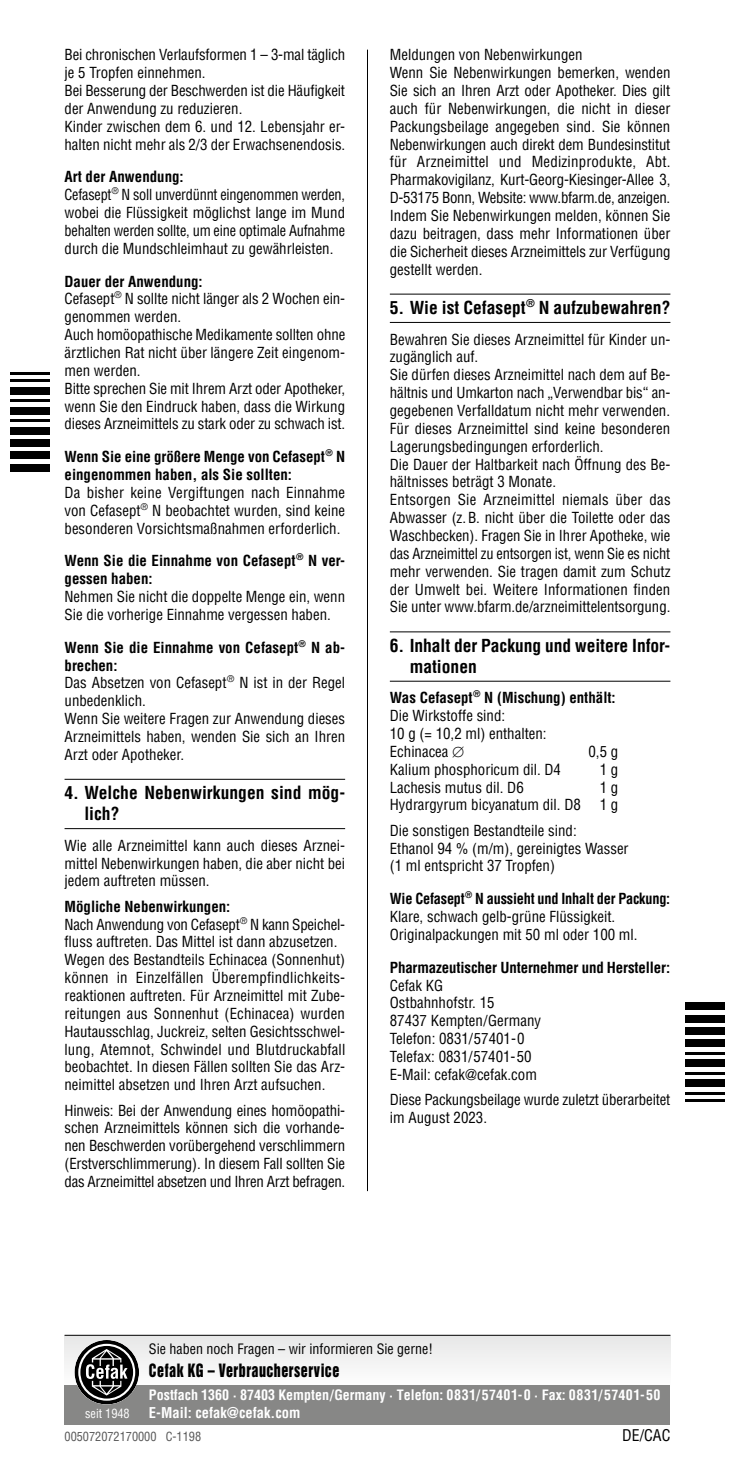
<style>
.page{position:relative;width:735px;height:1474px;background:#fff}
.page>*{position:absolute;margin:0;border:0;box-sizing:border-box;transform-origin:0 0}
.t1{font:700 condensed 17.5px/21px "Helvetica LT Pro";color:#000}
.t2{font:16.8px "Helvetica Inserat LT Pro";letter-spacing:.035em;color:#000;scale:.83 1}
.t3{font:condensed 15.75px "Helvetica LT Pro";color:#000}
.t4{font:condensed 14.88px/17.8px "Helvetica LT Pro";color:#000}
.t5{font:condensed 14.88px/17.8px "Helvetica LT Pro";color:#000;scale:.96 1}
.t6{font:700 condensed 14.88px/17.8px "Helvetica LT Pro";letter-spacing:-.005em;color:#000}
.t7{font:700 condensed 14.53px "Helvetica LT Pro";color:#fff}
.t8{font:700 condensed 14px "Helvetica LT Pro";color:#fff}
.t9{font:condensed 14px "Helvetica LT Pro";color:#000}
.t10{font:condensed 12.25px "Helvetica LT Pro";color:#565656}
.t11{font:condensed 12.25px "Helvetica LT Pro";color:#fff}
.s1{font-weight:700}
</style>
<div class="page">
<hr style="left:367px;top:50px;width:1px;height:1141px;background:#000">
<hr style="left:64px;top:779px;width:281px;height:1px;background:#000">
<hr style="left:64px;top:828px;width:281px;height:1px;background:#000">
<hr style="left:389px;top:294px;width:281px;height:1px;background:#000">
<hr style="left:389px;top:322px;width:281px;height:1px;background:#000">
<hr style="left:389px;top:631px;width:281px;height:1px;background:#000">
<hr style="left:389px;top:681px;width:281px;height:1px;background:#000">
<div style="left:64px;top:1334px;width:606px;height:52px;background:#f2f2f2"></div>
<div style="left:64px;top:1384px;width:606px;height:40px;background:#878786"></div>
<hr style="left:64px;top:1334px;width:606px;height:1px;background:#000">
<svg style="left:74px;top:1340px;width:65px;height:64px"></svg>
<hr style="left:685px;top:1099px;width:39px;height:2px;background:#000">
<hr style="left:685px;top:1091px;width:39px;height:3px;background:#000">
<div style="left:685px;top:1079px;width:39px;height:7px;background:#000"></div>
<hr style="left:685px;top:1071px;width:39px;height:3px;background:#000">
<div style="left:685px;top:1059px;width:39px;height:8px;background:#000"></div>
<hr style="left:685px;top:1052px;width:39px;height:2px;background:#000">
<div style="left:685px;top:1039px;width:39px;height:8px;background:#000"></div>
<div style="left:685px;top:1027px;width:39px;height:7px;background:#000"></div>
<div style="left:685px;top:1014px;width:39px;height:8px;background:#000"></div>
<div style="left:685px;top:1002px;width:39px;height:7px;background:#000"></div>
<hr style="left:10px;top:372px;width:40px;height:3px;background:#000">
<hr style="left:10px;top:379px;width:40px;height:3px;background:#000">
<div style="left:10px;top:387px;width:40px;height:7px;background:#000"></div>
<hr style="left:10px;top:399px;width:40px;height:3px;background:#000">
<div style="left:10px;top:407px;width:40px;height:7px;background:#000"></div>
<hr style="left:10px;top:419px;width:40px;height:3px;background:#000">
<div style="left:10px;top:427px;width:40px;height:7px;background:#000"></div>
<div style="left:10px;top:439px;width:40px;height:7px;background:#000"></div>
<div style="left:10px;top:451px;width:40px;height:8px;background:#000"></div>
<div style="left:10px;top:464px;width:40px;height:7px;background:#000"></div>
<p class="t4" style="left:64px;top:46px;width:282px">Bei chronischen Verlaufsformen 1 – 3-mal täglich je 5 Tropfen einnehmen.<br>Bei Besserung der Beschwerden ist die Häufigkeit der Anwendung zu reduzieren.<br>Kinder zwischen dem 6. und 12. Lebensjahr er&shy;halten nicht mehr als 2/3 der Erwachsenendosis.</p>
<p class="t5" style="left:64px;top:168px;width:293px"><span class="s1">Art der Anwendung:<br></span>Cefasept<sup>®</sup> N soll unverdünnt eingenommen werden, wobei die Flüssigkeit möglichst lange im Mund behalten werden sollte, um eine optimale Aufnahme durch die Mundschleimhaut zu gewährleisten.</p>
<p class="t4" style="left:64px;top:272px;width:282px"><span class="s1">Dauer der Anwendung:<br></span>Cefasept<sup>®</sup> N sollte nicht länger als 2 Wochen ein&shy;genommen werden.<br>Auch homöopathische Medikamente sollten ohne ärztlichen Rat nicht über längere Zeit eingenom&shy;men werden.<br>Bitte sprechen Sie mit Ihrem Arzt oder Apotheker, wenn Sie den Eindruck haben, dass die Wirkung dieses Arzneimittels zu stark oder zu schwach ist.</p>
<p class="t6" style="left:64px;top:447px;width:282px">Wenn Sie eine größere Menge von Cefasept<sup>®</sup> N eingenommen haben, als Sie sollten:</p>
<p class="t4" style="left:64px;top:483px;width:282px;text-align:justify">Da bisher keine Vergiftungen nach Einnahme von Cefasept<sup>®</sup> N beobachtet wurden, sind keine besonderen Vorsichtsmaßnahmen erforderlich.</p>
<p class="t6" style="left:64px;top:551px;width:282px">Wenn Sie die Einnahme von Cefasept<sup>®</sup> N ver&shy;gessen haben:</p>
<p class="t4" style="left:64px;top:587px;width:282px">Nehmen Sie nicht die doppelte Menge ein, wenn<br>Sie die vorherige Einnahme vergessen haben.</p>
<p class="t4" style="left:64px;top:638px;width:282px"><span class="s1">Wenn Sie die Einnahme von Cefasept</span><sup>®</sup> <span class="s1">N ab&shy;brechen:<br></span>Das Absetzen von Cefasept<sup>®</sup> N ist in der Regel unbedenklich.<br>Wenn Sie weitere Fragen zur Anwendung dieses<br>Arzneimittels haben, wenden Sie sich an Ihren<br>Arzt oder Apotheker.</p>
<p class="t1" style="left:84px;top:782px;width:262px;text-indent:-20px">4. Welche Nebenwirkungen sind mög&shy;lich?</p>
<p class="t4" style="left:64px;top:836px;width:282px;text-align:justify">Wie alle Arzneimittel kann auch dieses Arznei&shy;mittel Nebenwirkungen haben, die aber nicht bei jedem auftreten müssen.</p>
<p class="t4" style="left:64px;top:897px;width:282px"><span class="s1">Mögliche Nebenwirkungen:<br></span>Nach Anwendung von Cefasept<sup>®</sup> N kann Speichel&shy;fluss auftreten. Das Mittel ist dann abzusetzen.<br>Wegen des Bestandteils Echinacea (Sonnenhut) können in Einzelfällen Überempfindlichkeits&shy;reaktionen auftreten. Für Arzneimittel mit Zube&shy;reitungen aus Sonnenhut (Echinacea) wurden Hautausschlag, Juckreiz, selten Gesichtsschwel&shy;lung, Atemnot, Schwindel und Blutdruckabfall beobachtet. In diesen Fällen sollten Sie das Arz&shy;neimittel absetzen und Ihren Arzt aufsuchen.</p>
<p class="t4" style="left:64px;top:1101px;width:282px;text-align:justify">Hinweis: Bei der Anwendung eines homöopathi&shy;schen Arzneimittels können sich die vorhande&shy;nen Beschwerden vorübergehend verschlimmern (Erstverschlimmerung). In diesem Fall sollten Sie das Arzneimittel absetzen und Ihren Arzt befragen.</p>
<p class="t4" style="left:389px;top:46px;width:282px">Meldungen von Nebenwirkungen<br>Wenn Sie Nebenwirkungen bemerken, wenden Sie sich an Ihren Arzt oder Apotheker. Dies gilt auch für Nebenwirkungen, die nicht in dieser Packungsbeilage angegeben sind. Sie können Nebenwirkungen auch direkt dem Bundesinstitut für Arzneimittel und Medizinprodukte, Abt.<br>Pharmakovigilanz, Kurt-Georg-Kiesinger-Allee 3, D-53175 Bonn, Website: www.bfarm.de, anzeigen.<br>Indem Sie Nebenwirkungen melden, können Sie dazu beitragen, dass mehr Informationen über die Sicherheit dieses Arzneimittels zur Verfügung gestellt werden.</p>
<p class="t1" style="left:389px;top:297px;width:282px">5. Wie ist Cefasept<sup>®</sup> N aufzubewahren?</p>
<p class="t4" style="left:389px;top:330px;width:282px">Bewahren Sie dieses Arzneimittel für Kinder un&shy;zugänglich auf.<br>Sie dürfen dieses Arzneimittel nach dem auf Be&shy;hältnis und Umkarton nach „Verwendbar bis“ an&shy;gegebenen Verfalldatum nicht mehr verwenden.<br>Für dieses Arzneimittel sind keine besonderen Lagerungsbedingungen erforderlich.<br>Die Dauer der Haltbarkeit nach Öffnung des Be&shy;hältnisses beträgt 3 Monate.<br>Entsorgen Sie Arzneimittel niemals über das Abwasser (z.B. nicht über die Toilette oder das Waschbecken). Fragen Sie in Ihrer Apotheke, wie das Arzneimittel zu entsorgen ist, wenn Sie es nicht mehr verwenden. Sie tragen damit zum Schutz der Umwelt bei. Weitere Informationen finden Sie unter www.bfarm.de/arzneimittelentsorgung.</p>
<p class="t1" style="left:409px;top:634px;width:262px;text-indent:-20px">6. Inhalt der Packung und weitere Infor&shy;mationen</p>
<p class="t4" style="left:389px;top:689px;width:227px"><span class="s1">Was Cefasept</span><sup>®</sup> <span class="s1">N (Mischung) enthält:<br></span>Die Wirkstoffe sind:<br>10 g (= 10,2 ml) enthalten:<br>Echinacea ∅</p>
<p class="t4" style="left:588px;top:742px;width:31px">0,5 g</p>
<p class="t4" style="left:389px;top:760px;width:173px">Kalium phosphoricum dil. D4</p>
<p class="t4" style="left:599px;top:760px;width:20px">1 g</p>
<p class="t4" style="left:389px;top:778px;width:135px">Lachesis mutus dil. D6</p>
<p class="t4" style="left:599px;top:778px;width:20px">1 g</p>
<p class="t4" style="left:389px;top:796px;width:192px">Hydrargyrum bicyanatum dil. D8</p>
<p class="t4" style="left:599px;top:796px;width:20px">1 g</p>
<p class="t4" style="left:389px;top:821px;width:240px">Die sonstigen Bestandteile sind:<br>Ethanol 94 % (m/m), gereinigtes Wasser (1 ml entspricht 37 Tropfen)</p>
<p class="t4" style="left:389px;top:889px;width:282px"><span class="s1">Wie Cefasept</span><sup>®</sup> <span class="s1">N aussieht und Inhalt der Packung:<br></span>Klare, schwach gelb-grüne Flüssigkeit.<br>Originalpackungen mit 50 ml oder 100 ml.</p>
<p class="t6" style="left:389px;top:957px;width:282px">Pharmazeutischer Unternehmer und Hersteller:</p>
<p class="t4" style="left:389px;top:976px;width:153px">Cefak KG<br>Ostbahnhofstr. 15<br>87437 Kempten/Germany<br>Telefon: 0831/57401-0<br>Telefax: 0831/57401-50<br>E-Mail: cefak@cefak.com</p>
<p class="t4" style="left:389px;top:1090px;width:282px">Diese Packungsbeilage wurde zuletzt überarbeitet im August 2023.</p>
<p class="t11" style="left:85px;top:1405px;width:46px">seit 1948</p>
<p class="t9" style="left:149px;top:1339px;width:285px">Sie haben noch Fragen – wir informieren Sie gerne!</p>
<p class="t2" style="left:149px;top:1359px;width:231px">Cefak KG – Verbraucherservice</p>
<p class="t8" style="left:149px;top:1385px;width:512px">Postfach 1360 · 87403 Kempten/Germany · Telefon: 0831/ 57401-0 · Fax: 0831/ 57401-50</p>
<p class="t7" style="left:149px;top:1402px;width:153px">E-Mail: cefak@cefak.com</p>
<p class="t10" style="left:64px;top:1428px;width:138px">005072072170000 C-1198</p>
<p class="t3" style="left:622px;top:1424px;width:50px">DE/CAC</p>
</div>
